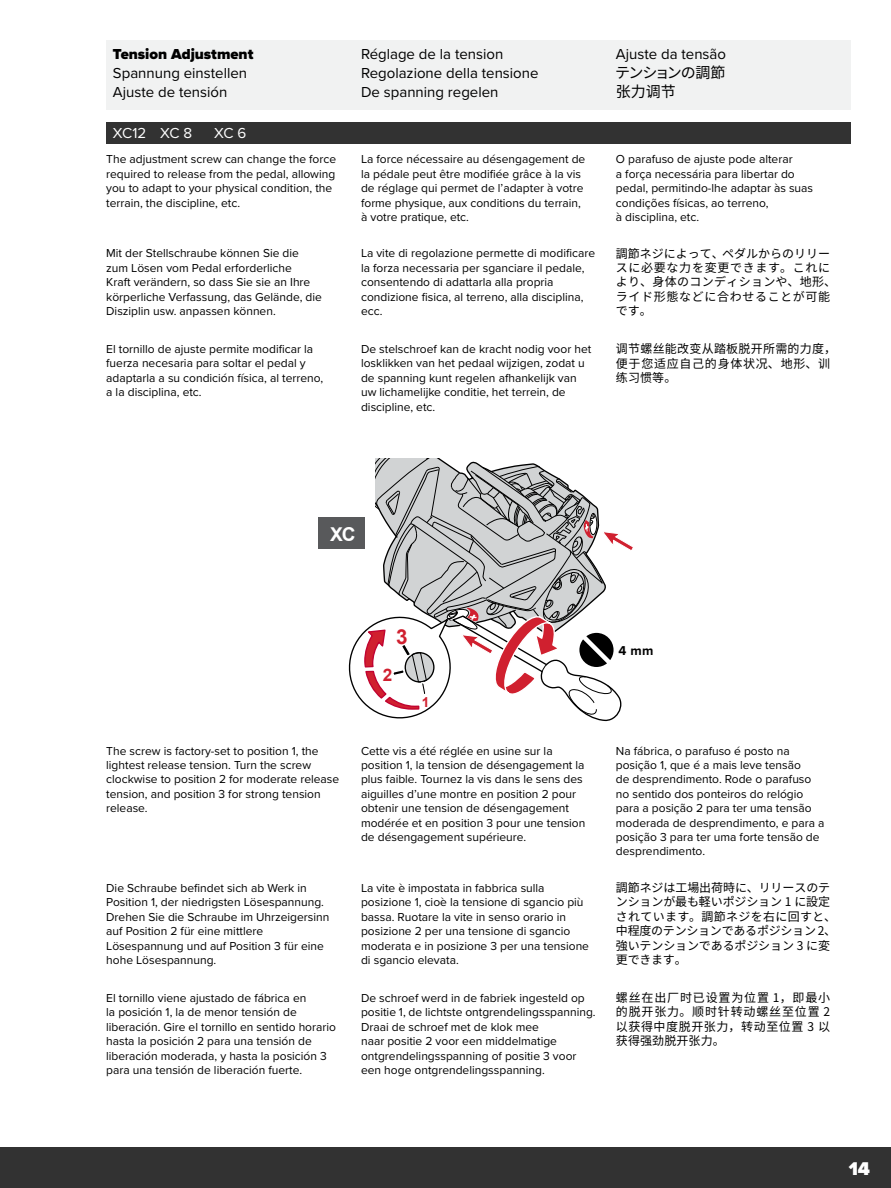
<style>
.page{position:relative;width:891px;height:1188px;background:#fff}
.page>*{position:absolute;margin:0;border:0;box-sizing:border-box;transform-origin:0 0}
.t1{font:700 20.7px "Arial";color:#d0202f}
.t2{font:900 19.2px "Proxima Nova";color:#fff}
.t3{font:700 19.05px "Arial";color:#fff}
.t4{font:700 17.25px "Arial";color:#d0202f}
.SubHeader_Proxima_No{font:15px "Proxima Nova";color:#000}
.SubHeader_Proxima_No-2{font:900 15px "Proxima Nova";color:#000}
.Model_Callout_w_Dark{font:15px "Proxima Nova";letter-spacing:-.03em;color:#fff}
.SubHeader_Proxima_No-3{font:15px "Noto Sans CJ Kjp";letter-spacing:-.07em;color:#000}
.SubHeader_Proxima_No-4{font:15px "Noto Sans CJ Ksc";color:#000}
.t5{font:700 13.8px "Arial";color:#d0202f}
.t6{font:700 13.35px "Proxima Nova";color:#000}
.User_Manual_Text_-_N{font:12px/14.4px "Proxima Nova";color:#000}
.j-bodytext{font:12px/14.4px "Noto Sans CJ Kjp";color:#000}
.j-bodytext-2{font:12px/14.4px "Noto Sans CJ Kjp";letter-spacing:.055em;color:#000}
.c-bodytext{font:12px/14.4px "Noto Sans CJ Ksc";letter-spacing:.05em;color:#000;text-align:justify}
.c-bodytext-2{font:12px/14.4px "Noto Sans CJ Ksc";letter-spacing:.02em;color:#000}
</style>
<div class="page">
<div style="left:0;top:1148px;width:891px;height:40px;background:#323232"></div>
<div style="left:106px;top:40px;width:744px;height:70px;background:#f1f2f2"></div>
<div style="left:319px;top:518px;width:46px;height:31px;background:#58595b"></div>
<div style="left:106px;top:122px;width:744px;height:21px;background:#323232"></div>
<svg style="left:323px;top:458px;width:310px;height:264px"></svg>
<p class="SubHeader_Proxima_No-2" style="left:113px;top:43px;width:142px">Tension Adjustment</p>
<p class="SubHeader_Proxima_No" style="left:361px;top:43px;width:144px">Réglage de la tension</p>
<p class="SubHeader_Proxima_No" style="left:616px;top:43px;width:112px">Ajuste da tensão</p>
<p class="SubHeader_Proxima_No" style="left:113px;top:62px;width:136px">Spannung einstellen</p>
<p class="SubHeader_Proxima_No" style="left:361px;top:62px;width:179px">Regolazione della tensione</p>
<p class="SubHeader_Proxima_No-3" style="left:615px;top:64px;width:112px">テンションの調節</p>
<p class="SubHeader_Proxima_No" style="left:113px;top:80px;width:116px">Ajuste de tensión</p>
<p class="SubHeader_Proxima_No" style="left:361px;top:80px;width:139px">De spanning regelen</p>
<p class="SubHeader_Proxima_No-4" style="left:616px;top:83px;width:61px">张力调节</p>
<p class="Model_Callout_w_Dark" style="left:113px;top:122px;width:81px">XC12 XC 8</p>
<p class="Model_Callout_w_Dark" style="left:214px;top:122px;width:34px">XC 6</p>
<p class="User_Manual_Text_-_N" style="left:106px;top:152px;width:231px">The adjustment screw can change the force required to release from the pedal, allowing you to adapt to your physical condition, the terrain, the discipline, etc.</p>
<p class="User_Manual_Text_-_N" style="left:361px;top:152px;width:226px">La force nécessaire au désengagement de la pédale peut être modifiée grâce à la vis de réglage qui permet de l’adapter à votre forme physique, aux conditions du terrain, à votre pratique, etc.</p>
<p class="User_Manual_Text_-_N" style="left:616px;top:152px;width:199px">O parafuso de ajuste pode alterar<br>a força necessária para libertar do pedal, permitindo-lhe adaptar às suas condições físicas, ao terreno,<br>à disciplina, etc.</p>
<p class="User_Manual_Text_-_N" style="left:106px;top:246px;width:217px">Mit der Stellschraube können Sie die zum Lösen vom Pedal erforderliche<br>Kraft verändern, so dass Sie sie an Ihre körperliche Verfassung, das Gelände, die Disziplin usw. anpassen können.</p>
<p class="User_Manual_Text_-_N" style="left:361px;top:246px;width:236px">La vite di regolazione permette di modificare la forza necessaria per sganciare il pedale, consentendo di adattarla alla propria condizione fisica, al terreno, alla disciplina, ecc.</p>
<p class="j-bodytext-2" style="left:616px;top:246px;width:222px">調節ネジによって、ペダルからのリリースに必要な力を変更できます。これにより、身体のコンディションや、地形、ライド形態などに合わせることが可能です。</p>
<p class="User_Manual_Text_-_N" style="left:106px;top:341px;width:219px">El tornillo de ajuste permite modificar la fuerza necesaria para soltar el pedal y adaptarla a su condición física, al terreno, a la disciplina, etc.</p>
<p class="User_Manual_Text_-_N" style="left:361px;top:341px;width:232px">De stelschroef kan de kracht nodig voor het losklikken van het pedaal wijzigen, zodat u de spanning kunt regelen afhankelijk van uw lichamelijke conditie, het terrein, de discipline, etc.</p>
<p class="c-bodytext-2" style="left:616px;top:342px;width:222px">调节螺丝能改变从踏板脱开所需的力度，便于您适应自己的身体状况、地形、训练习惯等。</p>
<p class="t3" style="left:330px;top:521px;width:27px">XC</p>
<p class="t1" style="left:396px;top:622px;width:13px">3</p>
<p class="t4" style="left:383px;top:663px;width:11px">2</p>
<p class="t5" style="left:422px;top:692px;width:9px">1</p>
<p class="t6" style="left:619px;top:641px;width:36px">4 mm</p>
<p class="User_Manual_Text_-_N" style="left:106px;top:743px;width:235px">The screw is factory-set to position 1, the lightest release tension. Turn the screw clockwise to position 2 for moderate release tension, and position 3 for strong tension release.</p>
<p class="User_Manual_Text_-_N" style="left:361px;top:743px;width:226px">Cette vis a été réglée en usine sur la position 1, la tension de désengagement la plus faible. Tournez la vis dans le sens des aiguilles d’une montre en position 2 pour obtenir une tension de désengagement modérée et en position 3 pour une tension de désengagement supérieure.</p>
<p class="User_Manual_Text_-_N" style="left:616px;top:743px;width:210px">Na fábrica, o parafuso é posto na posição 1, que é a mais leve tensão<br>de desprendimento. Rode o parafuso no sentido dos ponteiros do relógio para a posição 2 para ter uma tensão moderada de desprendimento, e para a posição 3 para ter uma forte tensão de desprendimento.</p>
<p class="User_Manual_Text_-_N" style="left:106px;top:880px;width:225px">Die Schraube befindet sich ab Werk in Position 1, der niedrigsten Lösespannung.<br>Drehen Sie die Schraube im Uhrzeigersinn auf Position 2 für eine mittlere Lösespannung und auf Position 3 für eine hohe Lösespannung.</p>
<p class="User_Manual_Text_-_N" style="left:361px;top:880px;width:229px">La vite è impostata in fabbrica sulla posizione 1, cioè la tensione di sgancio più bassa. Ruotare la vite in senso orario in posizione 2 per una tensione di sgancio moderata e in posizione 3 per una tensione di sgancio elevata.</p>
<p class="j-bodytext" style="left:616px;top:881px;width:222px">調節ネジは工場出荷時に、リリースのテンションが最も軽いポジション 1 に設定されています。調節ネジを右に回すと、中程度のテンションであるポジション 2、強いテンションであるポジション 3 に変更できます。</p>
<p class="User_Manual_Text_-_N" style="left:106px;top:990px;width:231px">El tornillo viene ajustado de fábrica en<br>la posición 1, la de menor tensión de liberación. Gire el tornillo en sentido horario hasta la posición 2 para una tensión de liberación moderada, y hasta la posición 3 para una tensión de liberación fuerte.</p>
<p class="User_Manual_Text_-_N" style="left:361px;top:990px;width:236px">De schroef werd in de fabriek ingesteld op positie 1, de lichtste ontgrendelingsspanning.<br>Draai de schroef met de klok mee<br>naar positie 2 voor een middelmatige ontgrendelingsspanning of positie 3 voor een hoge ontgrendelingsspanning.</p>
<p class="c-bodytext" style="left:616px;top:991px;width:216px">螺丝在出厂时已设置为位置 1，即最小的脱开张力。顺时针转动螺丝至位置 2以获得中度脱开张力，转动至位置 3 以获得强劲脱开张力。</p>
<h2 class="t2" style="left:849px;top:1154px;width:23px">14</h2>
</div>
